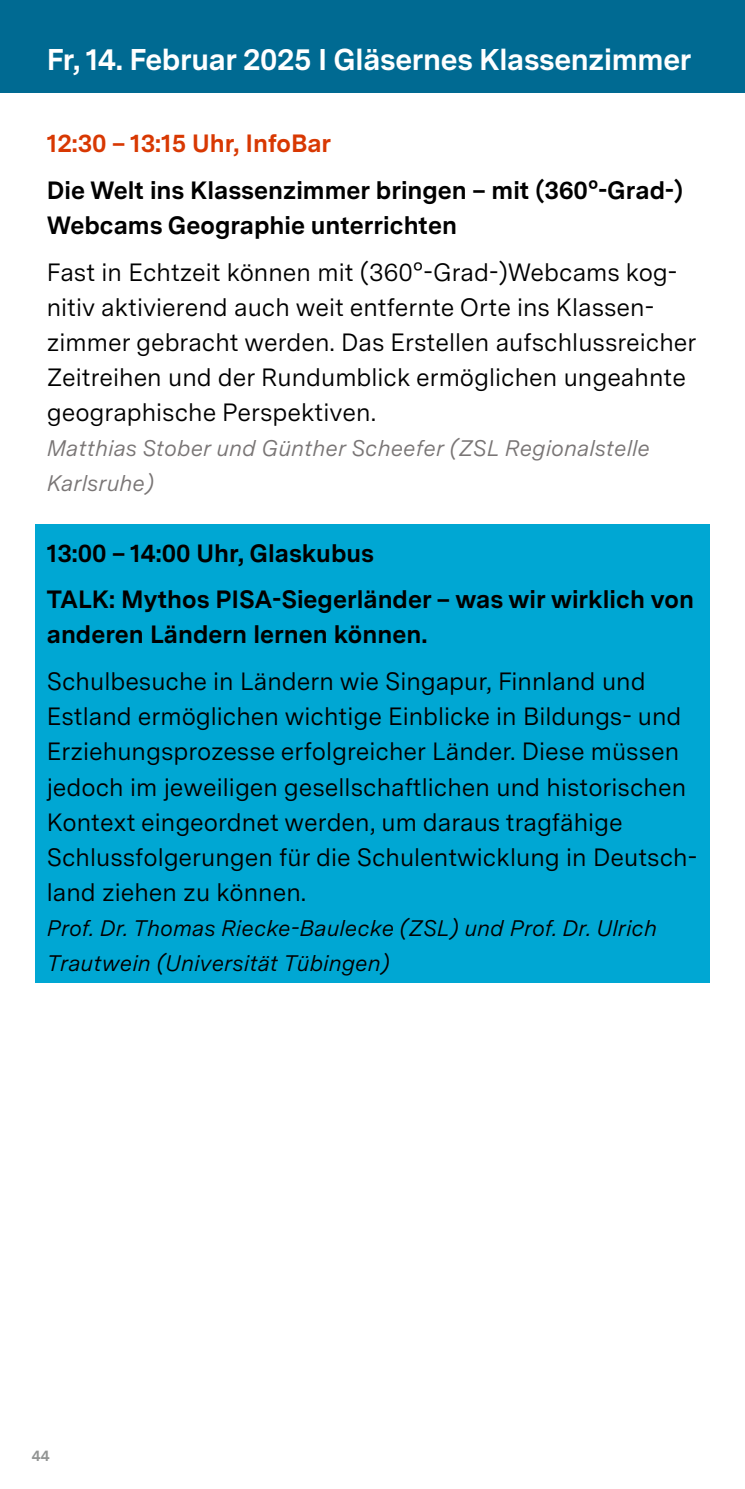
<style>
.page{position:relative;width:745px;height:1489px;background:#fff}
.page>*{position:absolute;margin:0;border:0;box-sizing:border-box;transform-origin:0 0}
.t1{font:700 30px "Ba Wue Sans";letter-spacing:-.01em;color:#fff}
.t2{font:25px/35px "Ba Wue Sans";color:#000}
.t3{font:700 25px/35px "Ba Wue Sans";color:#000}
.t4{font:700 25px "Ba Wue Sans";color:#d83802}
.t5{font:italic 22.5px/35px "Ba Wue Sans";color:#000}
.t6{font:italic 22.5px/35px "Ba Wue Sans";color:#797575}
.t7{font:700 15px "Ba Wue Sans";color:#929493}
</style>
<div class="page">
<div style="left:35px;top:524px;width:674px;height:458px;background:#00a7d3"></div>
<div style="left:0;top:0;width:744px;height:92px;background:#006a92"></div>
<p class="t1" style="left:47px;top:38px;width:645px">Fr, 14. Februar 2025 I Gläsernes Klassenzimmer</p>
<p class="t4" style="left:47px;top:125px;width:286px">12:30 – 13:15 Uhr, InfoBar</p>
<p class="t3" style="left:47px;top:172px;width:637px">Die Welt ins Klassenzimmer bringen – mit (360°-Grad-)<br>Webcams Geographie unterrichten</p>
<p class="t2" style="left:47px;top:254px;width:650px">Fast in Echtzeit können mit (360°-Grad-)Webcams kog&shy;nitiv aktivierend auch weit entfernte Orte ins Klassen&shy;zimmer gebracht werden. Das Erstellen aufschlussreicher Zeitreihen und der Rundumblick ermöglichen ungeahnte geographische Perspektiven.</p>
<p class="t6" style="left:47px;top:430px;width:604px">Matthias Stober und Günther Scheefer (ZSL Regionalstelle<br>Karlsruhe)</p>
<p class="t3" style="left:47px;top:528px;width:648px;line-height:46.8px">13:00 – 14:00 Uhr, Glaskubus<br>TALK: Mythos PISA-Siegerländer – was wir wirklich von</p>
<p class="t3" style="left:47px;top:616px;width:382px">anderen Ländern lernen können.</p>
<p class="t2" style="left:47px;top:663px;width:651px">Schulbesuche in Ländern wie Singapur, Finnland und Estland ermöglichen wichtige Einblicke in Bildungs- und Erziehungsprozesse erfolgreicher Länder. Diese müssen jedoch im jeweiligen gesellschaftlichen und historischen Kontext eingeordnet werden, um daraus tragfähige Schlussfolgerungen für die Schulentwicklung in Deutsch&shy;land ziehen zu können.</p>
<p class="t5" style="left:47px;top:910px;width:611px">Prof. Dr. Thomas Riecke-Baulecke (ZSL) und Prof. Dr. Ulrich<br>Trautwein (Universität Tübingen)</p>
<p class="t7" style="left:32px;top:1444px;width:19px">44</p>
</div>
